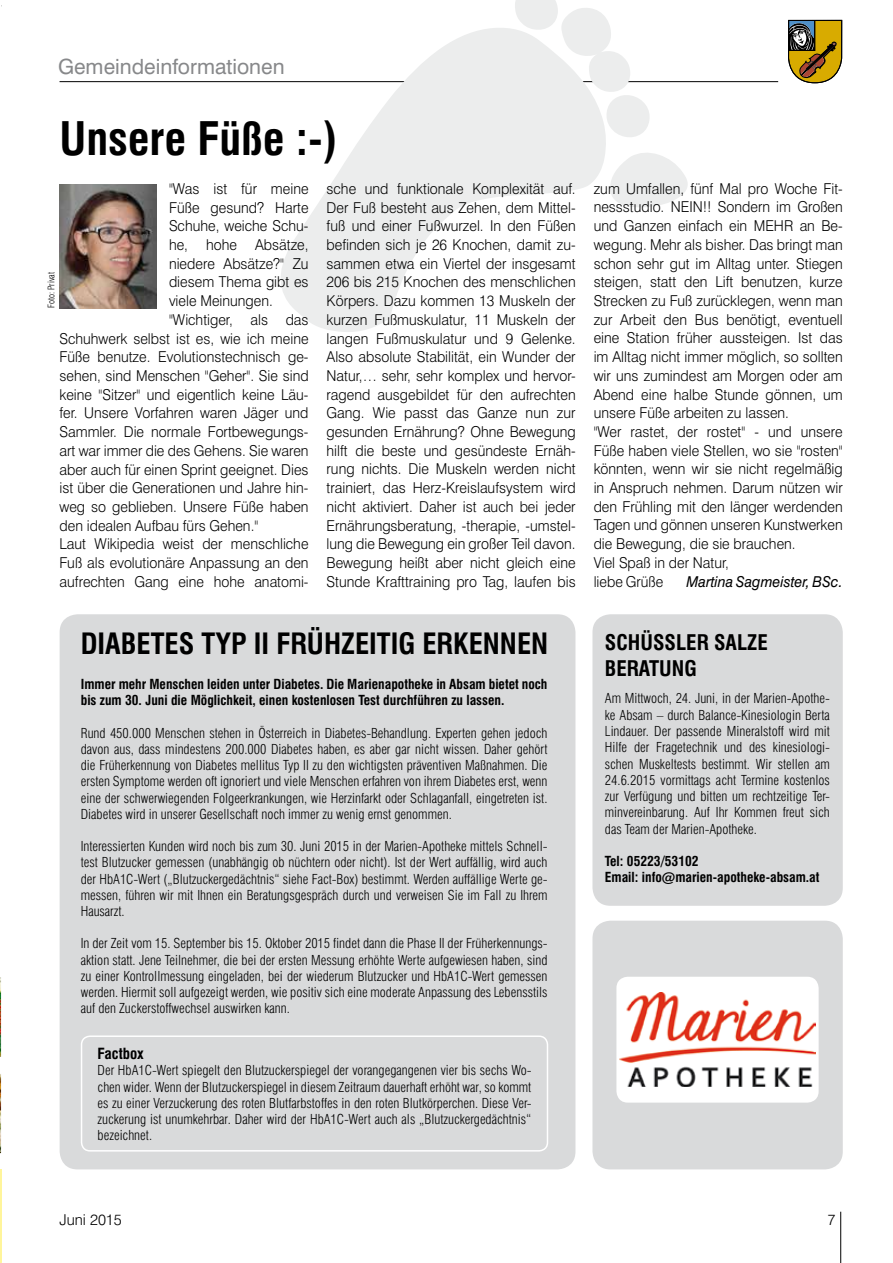
<style>
.page{position:relative;width:893px;height:1263px;background:#fff}
.page>*{position:absolute;margin:0;border:0;box-sizing:border-box;transform-origin:0 0}
.t1{font:700 condensed 45px "Swiss 721 BT";color:#000}
.t2{font:700 condensed 28.65px "Swiss 721 BT";color:#000}
.t3{font:700 condensed 21px/25.2px "Swiss 721 BT";color:#000}
.t4{font:21px "Swiss 721 BT";color:#87888a}
.t5{font:300 15px/18.8px "Swiss 721 BT";color:#000;text-align:justify;scale:.95 1}
.t6{font:italic 15px "Swiss 721 BT";color:#000;scale:.95 1}
.t7{font:300 15px "Swiss 721 BT";color:#000}
.t8{font:700 condensed 15px "Swiss 721 BT";color:#000}
.t9{font:300 condensed 13.5px/16.2px "Swiss 721 BT";color:#000;text-align:justify}
.t10{font:700 condensed 13.5px/16.2px "Swiss 721 BT";color:#000}
.t11{font:300 condensed 9px "Swiss 721 BT";color:#000}
</style>
<div class="page">
<svg style="left:788px;top:20px;width:54px;height:64px;background:#9a8231"></svg>
<hr style="left:60px;top:81px;width:718px;height:1px;background:#000">
<hr style="left:840px;top:1212px;width:1px;height:51px;background:#000">
<svg style="left:276px;top:0;width:413px;height:332px"></svg>
<hr style="left:0;top:1169px;width:1px;height:94px;background:#fff59b">
<img style="left:0;top:977px;width:1px;height:80px">
<img style="left:0;top:1074px;width:1px;height:79px">
<img style="left:60px;top:185px;width:96px;height:123px">
<div style="left:60px;top:614px;width:515px;height:555px;background:#d9dadb;border-radius:18px"></div>
<div style="left:592px;top:614px;width:251px;height:292px;background:#d9dadb;border-radius:18px"></div>
<div style="left:592px;top:921px;width:251px;height:248px;background:#d9dadb;border-radius:18px"></div>
<div style="left:81px;top:1035px;width:467px;height:116px;border:2px solid #fff;border-radius:9px"></div>
<div style="left:616px;top:977px;width:203px;height:125px;background:#fff;border-radius:11px"></div>
<img style="left:619px;top:993px;width:197px;height:93px">
<h3 class="t4" style="left:58px;top:53px;width:228px">Gemeindeinformationen</h3>
<h1 class="t1" style="left:60px;top:112px;width:279px">Unsere Füße :-)</h1>
<p class="t5" style="left:169px;top:179px;width:148px">"Was ist für meine</p>
<p class="t5" style="left:169px;top:198px;width:148px">Füße gesund? Harte</p>
<p class="t5" style="left:169px;top:216px;width:148px">Schuhe, weiche Schu-</p>
<p class="t5" style="left:169px;top:235px;width:148px">he, hohe Absätze,</p>
<p class="t5" style="left:169px;top:254px;width:148px">niedere Absätze?" Zu</p>
<p class="t5" style="left:169px;top:273px;width:148px">diesem Thema gibt es</p>
<p class="t5" style="left:169px;top:291px;width:111px">viele Meinungen.</p>
<p class="t5" style="left:169px;top:310px;width:148px">"Wichtiger, als das</p>
<p class="t5" style="left:60px;top:329px;width:264px">Schuhwerk selbst ist es, wie ich meine</p>
<p class="t5" style="left:60px;top:347px;width:264px">Füße benutze. Evolutionstechnisch ge-</p>
<p class="t5" style="left:60px;top:366px;width:264px">sehen, sind Menschen "Geher". Sie sind</p>
<p class="t5" style="left:60px;top:385px;width:264px">keine "Sitzer" und eigentlich keine Läu-</p>
<p class="t5" style="left:60px;top:404px;width:264px">fer. Unsere Vorfahren waren Jäger und</p>
<p class="t5" style="left:60px;top:422px;width:264px">Sammler. Die normale Fortbewegungs-</p>
<p class="t5" style="left:60px;top:441px;width:264px">art war immer die des Gehens. Sie waren</p>
<p class="t5" style="left:60px;top:460px;width:264px">aber auch für einen Sprint geeignet. Dies</p>
<p class="t5" style="left:60px;top:478px;width:264px">ist über die Generationen und Jahre hin-</p>
<p class="t5" style="left:60px;top:497px;width:264px">weg so geblieben. Unsere Füße haben</p>
<p class="t5" style="left:60px;top:516px;width:211px">den idealen Aufbau fürs Gehen."</p>
<p class="t5" style="left:60px;top:534px;width:264px">Laut Wikipedia weist der menschliche</p>
<p class="t5" style="left:60px;top:553px;width:264px">Fuß als evolutionäre Anpassung an den</p>
<p class="t5" style="left:60px;top:572px;width:264px">aufrechten Gang eine hohe anatomi-</p>
<p class="t5" style="left:327px;top:179px;width:264px">sche und funktionale Komplexität auf.<br>Der Fuß besteht aus Zehen, dem Mittel&shy;fuß und einer Fußwurzel. In den Füßen befinden sich je 26 Knochen, damit zu&shy;sammen etwa ein Viertel der insgesamt 206 bis 215 Knochen des menschlichen Körpers. Dazu kommen 13 Muskeln der kurzen Fußmuskulatur, 11 Muskeln der langen Fußmuskulatur und 9 Gelenke.<br>Also absolute Stabilität, ein Wunder der Natur,… sehr, sehr komplex und hervor&shy;ragend ausgebildet für den aufrechten Gang. Wie passt das Ganze nun zur gesunden Ernährung? Ohne Bewegung hilft die beste und gesündeste Ernäh&shy;rung nichts. Die Muskeln werden nicht trainiert, das Herz-Kreislaufsystem wird nicht aktiviert. Daher ist auch bei jeder Ernährungsberatung, -therapie, -umstel&shy;lung die Bewegung ein großer Teil davon.<br>Bewegung heißt aber nicht gleich eine Stunde Krafttraining pro Tag, laufen bis</p>
<p class="t5" style="left:594px;top:179px;width:264px;text-align:left">zum Umfallen, fünf Mal pro Woche Fit&shy;nessstudio. NEIN!! Sondern im Großen und Ganzen einfach ein MEHR an Be&shy;wegung. Mehr als bisher. Das bringt man schon sehr gut im Alltag unter. Stiegen steigen, statt den Lift benutzen, kurze Strecken zu Fuß zurücklegen, wenn man zur Arbeit den Bus benötigt, eventuell eine Station früher aussteigen. Ist das im Alltag nicht immer möglich, so sollten wir uns zumindest am Morgen oder am Abend eine halbe Stunde gönnen, um unsere Füße arbeiten zu lassen.<br>"Wer rastet, der rostet" - und unsere Füße haben viele Stellen, wo sie "rosten" könnten, wenn wir sie nicht regelmäßig in Anspruch nehmen. Darum nützen wir den Frühling mit den länger werdenden Tagen und gönnen unseren Kunstwerken die Bewegung, die sie brauchen.<br>Viel Spaß in der Natur,<br>liebe Grüße</p>
<p class="t11" style="left:46px;top:308px;width:38px;rotate:-90deg">Foto: Privat</p>
<p class="t6" style="left:687px;top:572px;width:166px">Martina Sagmeister, BSc.</p>
<h2 class="t2" style="left:81px;top:627px;width:469px">DIABETES TYP II FRÜHZEITIG ERKENNEN</h2>
<p class="t10" style="left:81px;top:676px;width:468px">Immer mehr Menschen leiden unter Diabetes. Die Marienapotheke in Absam bietet noch bis zum 30. Juni die Möglichkeit, einen kostenlosen Test durchführen zu lassen.</p>
<p class="t9" style="left:81px;top:725px;width:468px">Rund 450.000 Menschen stehen in Österreich in Diabetes-Behandlung. Experten gehen jedoch davon aus, dass mindestens 200.000 Diabetes haben, es aber gar nicht wissen. Daher gehört die Früherkennung von Diabetes mellitus Typ II zu den wichtigsten präventiven Maßnahmen. Die ersten Symptome werden oft ignoriert und viele Menschen erfahren von ihrem Diabetes erst, wenn eine der schwerwiegenden Folgeerkrankungen, wie Herzinfarkt oder Schlaganfall, eingetreten ist.<br>Diabetes wird in unserer Gesellschaft noch immer zu wenig ernst genommen.</p>
<p class="t9" style="left:81px;top:838px;width:468px">Interessierten Kunden wird noch bis zum 30. Juni 2015 in der Marien-Apotheke mittels Schnell&shy;test Blutzucker gemessen (unabhängig ob nüchtern oder nicht). Ist der Wert auffällig, wird auch der HbA1C-Wert („Blutzuckergedächtnis“ siehe Fact-Box) bestimmt. Werden auffällige Werte ge&shy;messen, führen wir mit Ihnen ein Beratungsgespräch durch und verweisen Sie im Fall zu Ihrem Hausarzt.</p>
<p class="t9" style="left:81px;top:935px;width:468px">In der Zeit vom 15. September bis 15. Oktober 2015 findet dann die Phase II der Früherkennungs&shy;aktion statt. Jene Teilnehmer, die bei der ersten Messung erhöhte Werte aufgewiesen haben, sind zu einer Kontrollmessung eingeladen, bei der wiederum Blutzucker und HbA1C-Wert gemessen werden. Hiermit soll aufgezeigt werden, wie positiv sich eine moderate Anpassung des Lebensstils auf den Zuckerstoffwechsel auswirken kann.</p>
<p class="t8" style="left:98px;top:1045px;width:48px">Factbox</p>
<p class="t9" style="left:98px;top:1062px;width:435px">Der HbA1C-Wert spiegelt den Blutzuckerspiegel der vorangegangenen vier bis sechs Wo&shy;chen wider. Wenn der Blutzuckerspiegel in diesem Zeitraum dauerhaft erhöht war, so kommt es zu einer Verzuckerung des roten Blutfarbstoffes in den roten Blutkörperchen. Diese Ver&shy;zuckerung ist unumkehrbar. Daher wird der HbA1C-Wert auch als „Blutzuckergedächtnis“ bezeichnet.</p>
<h3 class="t3" style="left:605px;top:630px;width:164px">SCHÜSSLER SALZE<br>BERATUNG</h3>
<p class="t9" style="left:605px;top:690px;width:226px">Am Mittwoch, 24. Juni, in der Marien-Apothe&shy;ke Absam – durch Balance-Kinesiologin Berta Lindauer. Der passende Mineralstoff wird mit Hilfe der Fragetechnik und des kinesiologi&shy;schen Muskeltests bestimmt. Wir stellen am 24.6.2015 vormittags acht Termine kostenlos zur Verfügung und bitten um rechtzeitige Ter&shy;minvereinbarung. Auf Ihr Kommen freut sich das Team der Marien-Apotheke.</p>
<p class="t10" style="left:605px;top:853px;width:216px">Tel: 05223/53102<br>Email: info@marien-apotheke-absam.at</p>
<p class="t7" style="left:60px;top:1210px;width:64px">Juni 2015</p>
<p class="t7" style="left:828px;top:1210px;width:9px">7</p>
</div>
